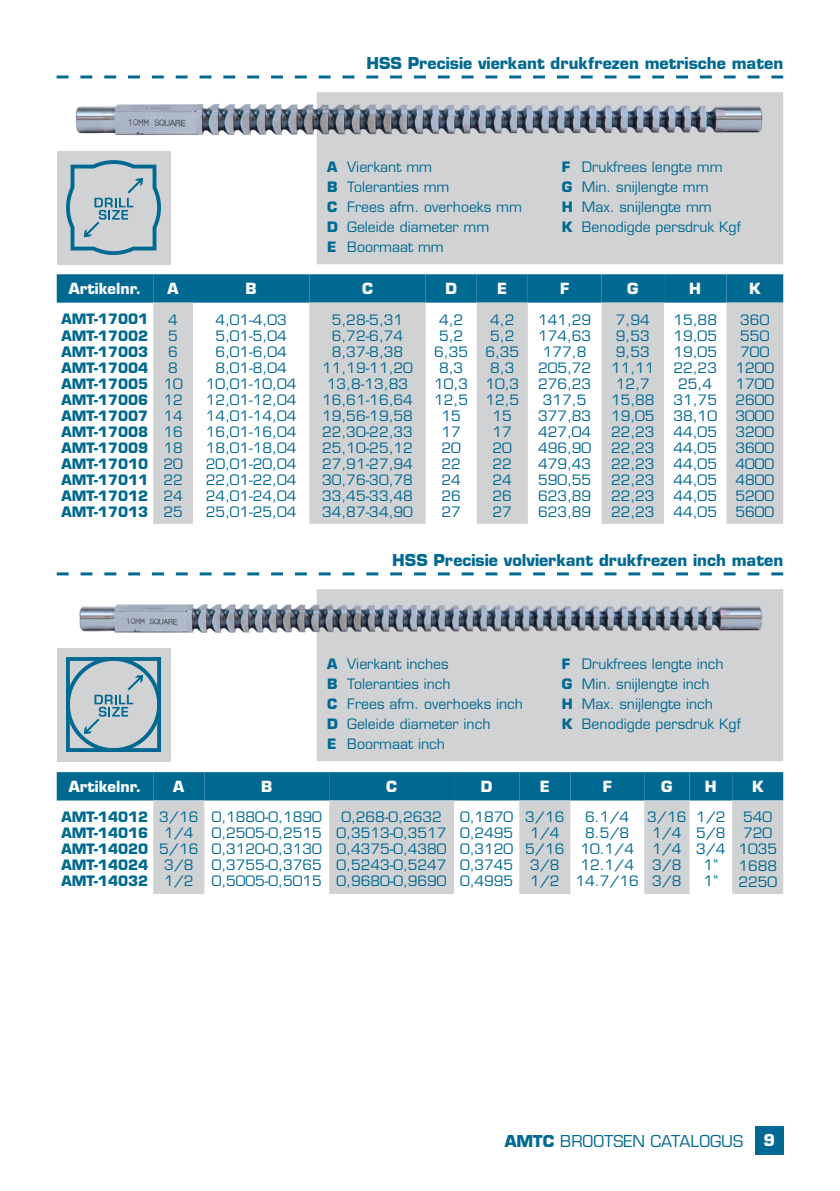
<style>
.page{position:relative;width:840px;height:1191px;background:#fff}
.page>*{position:absolute;margin:0;border:0;box-sizing:border-box;transform-origin:0 0}
.t1{font:700 16px "Eurostile LT Std";color:#006991}
.t2{font:16px "Eurostile LT Std";color:#006991}
.t3{font:700 16px "Eurostile LT Std";color:#fff}
.t4{font:700 15px "Eurostile LT Std";color:#fff}
.t5{font:14px/16px "Eurostile LT Std";color:#006991;text-align:center}
.t6{font:700 14px/16px "Eurostile LT Std";color:#006991;text-align:justify}
.s1{font-weight:700}
</style>
<div class="page">
<div style="left:754px;top:1126px;width:28px;height:28px;background:#006991"></div>
<div style="left:316px;top:589px;width:466px;height:172px;background:#d1d2d4"></div>
<div style="left:57px;top:772px;width:725px;height:28px;background:#006991"></div>
<svg style="left:153px;top:800px;width:629px;height:94px;fill:#d1d2d4"></svg>
<svg style="left:57px;top:572px;width:725px;height:3px"></svg>
<img style="left:79px;top:591px;width:698px;height:53px">
<div style="left:57px;top:648px;width:113px;height:113px;background:#d1d2d4"></div>
<svg style="left:66px;top:657px;width:95px;height:95px"></svg>
<svg style="left:57px;top:274px;width:725px;height:29px;background:#066c93"></svg>
<svg style="left:153px;top:303px;width:629px;height:221px"></svg>
<div style="left:316px;top:148px;width:466px;height:116px;background:#d1d2d4"></div>
<svg style="left:57px;top:75px;width:725px;height:3px"></svg>
<div style="left:57px;top:151px;width:113px;height:113px;background:#d1d2d4"></div>
<svg style="left:66px;top:160px;width:95px;height:95px"></svg>
<img style="left:75px;top:92px;width:707px;height:56px">
<p class="t1" style="left:366px;top:53px;width:418px">HSS Precisie vierkant drukfrezen metrische maten</p>
<p class="t5" style="left:327px;top:157px;width:196px;line-height:20px;text-align:left"><span class="s1">A</span> Vierkant mm<br><span class="s1">B</span> Toleranties mm<br><span class="s1">C</span> Frees afm. overhoeks mm<br><span class="s1">D</span> Geleide diameter mm<br><span class="s1">E</span> Boormaat mm</p>
<p class="t5" style="left:561px;top:157px;width:180px;line-height:20px;text-align:left"><span class="s1">F</span> Drukfrees lengte mm<br><span class="s1">G</span> Min. snijlengte mm<br><span class="s1">H</span> Max. snijlengte mm<br><span class="s1">K</span> Benodigde persdruk Kgf</p>
<p class="t4" style="left:69px;top:279px;width:74px">Artikelnr.</p>
<p class="t4" style="left:167px;top:279px;width:12px">A</p>
<p class="t4" style="left:245px;top:279px;width:13px">B</p>
<p class="t4" style="left:362px;top:279px;width:12px">C</p>
<p class="t4" style="left:445px;top:279px;width:13px">D</p>
<p class="t4" style="left:497px;top:279px;width:12px">E</p>
<p class="t4" style="left:559px;top:279px;width:11px">F</p>
<p class="t4" style="left:626px;top:279px;width:13px">G</p>
<p class="t4" style="left:689px;top:279px;width:13px">H</p>
<p class="t4" style="left:748px;top:279px;width:13px">K</p>
<p class="t6" style="left:62px;top:311px;width:88px">AMT-17001<br>AMT-17002<br>AMT-17003<br>AMT-17004<br>AMT-17005<br>AMT-17006<br>AMT-17007<br>AMT-17008<br>AMT-17009<br>AMT-17010<br>AMT-17011<br>AMT-17012<br>AMT-17013</p>
<p class="t5" style="left:163px;top:311px;width:21px">4<br>5<br>6<br>8<br>10<br>12<br>14<br>16<br>18<br>20<br>22<br>24<br>25</p>
<p class="t5" style="left:206px;top:311px;width:92px">4,01-4,03<br>5,01-5,04<br>6,01-6,04<br>8,01-8,04<br>10,01-10,04<br>12,01-12,04<br>14,01-14,04<br>16,01-16,04<br>18,01-18,04<br>20,01-20,04<br>22,01-22,04<br>24,01-24,04<br>25,01-25,04</p>
<p class="t5" style="left:322px;top:311px;width:92px">5,28-5,31<br>6,72-6,74<br>8,37-8,38<br>11,19-11,20<br>13,8-13,83<br>16,61-16,64<br>19,56-19,58<br>22,30-22,33<br>25,10-25,12<br>27,91-27,94<br>30,76-30,78<br>33,45-33,48<br>34,87-34,90</p>
<p class="t5" style="left:434px;top:311px;width:35px">4,2<br>5,2<br>6,35<br>8,3<br>10,3<br>12,5<br>15<br>17<br>20<br>22<br>24<br>26<br>27</p>
<p class="t5" style="left:485px;top:311px;width:35px">4,2<br>5,2<br>6,35<br>8,3<br>10,3<br>12,5<br>15<br>17<br>20<br>22<br>24<br>26<br>27</p>
<p class="t5" style="left:538px;top:312px;width:55px">141,29<br>174,63<br>177,8<br>205,72<br>276,23<br>317,5<br>377,83<br>427,04<br>496,90<br>479,43<br>590,55<br>623,89<br>623,89</p>
<p class="t5" style="left:610px;top:312px;width:45px">7,94<br>9,53<br>9,53<br>11,11<br>12,7<br>15,88<br>19,05<br>22,23<br>22,23<br>22,23<br>22,23<br>22,23<br>22,23</p>
<p class="t5" style="left:673px;top:312px;width:45px">15,88<br>19,05<br>19,05<br>22,23<br>25,4<br>31,75<br>38,10<br>44,05<br>44,05<br>44,05<br>44,05<br>44,05<br>44,05</p>
<p class="t5" style="left:735px;top:312px;width:40px">360<br>550<br>700<br>1200<br>1700<br>2600<br>3000<br>3200<br>3600<br>4000<br>4800<br>5200<br>5600</p>
<p class="t1" style="left:392px;top:550px;width:392px">HSS Precisie volvierkant drukfrezen inch maten</p>
<p class="t5" style="left:327px;top:653px;width:197px;line-height:20px;text-align:left"><span class="s1">A</span> Vierkant inches<br><span class="s1">B</span> Toleranties inch<br><span class="s1">C</span> Frees afm. overhoeks inch<br><span class="s1">D</span> Geleide diameter inch<br><span class="s1">E</span> Boormaat inch</p>
<p class="t5" style="left:561px;top:653px;width:180px;line-height:20px;text-align:left"><span class="s1">F</span> Drukfrees lengte inch<br><span class="s1">G</span> Min. snijlengte inch<br><span class="s1">H</span> Max. snijlengte inch<br><span class="s1">K</span> Benodigde persdruk Kgf</p>
<p class="t4" style="left:69px;top:777px;width:74px">Artikelnr.</p>
<p class="t4" style="left:173px;top:777px;width:12px">A</p>
<p class="t4" style="left:261px;top:777px;width:13px">B</p>
<p class="t4" style="left:386px;top:777px;width:12px">C</p>
<p class="t4" style="left:480px;top:777px;width:13px">D</p>
<p class="t4" style="left:539px;top:777px;width:12px">E</p>
<p class="t4" style="left:602px;top:777px;width:11px">F</p>
<p class="t4" style="left:660px;top:777px;width:13px">G</p>
<p class="t4" style="left:704px;top:777px;width:13px">H</p>
<p class="t4" style="left:751px;top:777px;width:13px">K</p>
<p class="t6" style="left:62px;top:809px;width:88px">AMT-14012<br>AMT-14016<br>AMT-14020<br>AMT-14024<br>AMT-14032</p>
<p class="t5" style="left:159px;top:809px;width:41px">3/16<br>1/4<br>5/16<br>3/8<br>1/2</p>
<p class="t5" style="left:211px;top:809px;width:111px;text-align:justify">0,1880-0,1890<br>0,2505-0,2515<br>0,3120-0,3130<br>0,3755-0,3765<br>0,5005-0,5015</p>
<p class="t5" style="left:336px;top:809px;width:111px">0,268-0,2632<br>0,3513-0,3517<br>0,4375-0,4380<br>0,5243-0,5247<br>0,9680-0,9690</p>
<p class="t5" style="left:460px;top:809px;width:55px;text-align:justify">0,1870<br>0,2495<br>0,3120<br>0,3745<br>0,4995</p>
<p class="t5" style="left:525px;top:809px;width:41px">3/16<br>1/4<br>5/16<br>3/8<br>1/2</p>
<p class="t5" style="left:575px;top:809px;width:65px">6.1/4<br>8.5/8<br>10.1/4<br>12.1/4<br>14.7/16</p>
<p class="t5" style="left:647px;top:809px;width:41px">3/16<br>1/4<br>1/4<br>3/8<br>3/8</p>
<p class="t5" style="left:695px;top:809px;width:31px">1/2<br>5/8<br>3/4<br>1”<br>1”</p>
<p class="t5" style="left:738px;top:809px;width:40px">540<br>720<br>1035<br>1688<br>2250</p>
<p class="t2" style="left:504px;top:1131px;width:240px"><span class="s1">AMTC</span> BROOTSEN CATALOGUS</p>
<p class="t3" style="left:763px;top:1130px;width:13px">9</p>
</div>
